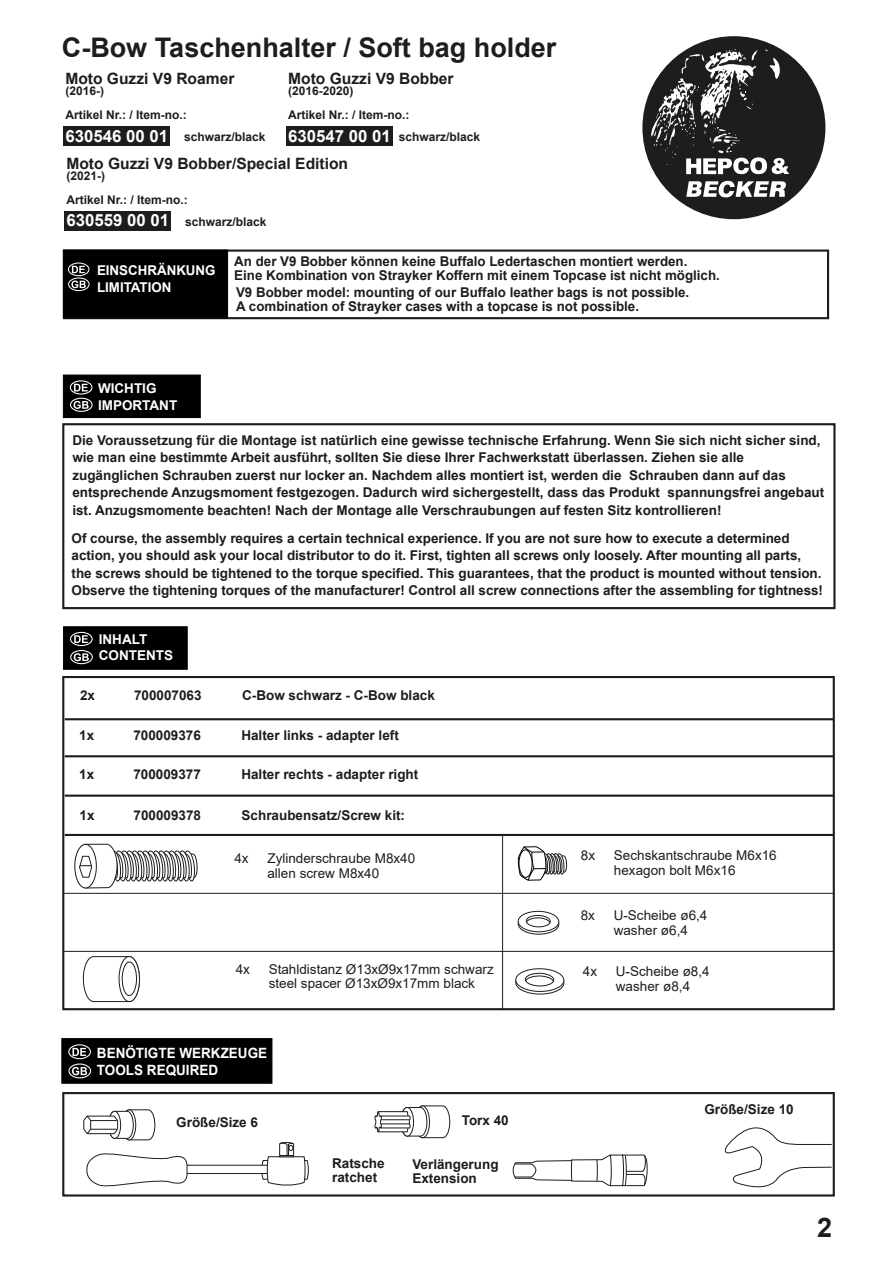
<style>
.page{position:relative;width:893px;height:1263px;background:#fff}
.page>*{position:absolute;margin:0;border:0;box-sizing:border-box;transform-origin:0 0}
.t1{font:700 27px "Arial";color:#1d1d1b}
.t2{font:700 16.8px "Arial";color:#fff}
.t3{font:700 15.6px "Arial";color:#1d1d1b}
.t4{font:700 14.1px/17px "Arial";color:#fff;scale:.95 1}
.t5{font:700 13.5px/17.5px "Arial";color:#1d1d1b}
.t6{font:13.5px/14.9px "Arial";color:#1d1d1b}
.t7{font:700 13.5px/16.2px "Arial";color:#fff}
.t8{font:700 12px/24px "Arial";color:#1d1d1b}
.s1{font-size:16.8px;color:#fff}
</style>
<div class="page">
<div style="left:642px;top:36px;width:183px;height:183px;background:#1d1d1b;border-radius:50%"></div>
<svg style="left:686px;top:181px;width:100px;height:16px"></svg>
<svg style="left:650px;top:49px;width:139px;height:125px"></svg>
<div style="left:62px;top:1092px;width:773px;height:104px;border:2px solid #1d1d1b"></div>
<div style="left:184px;top:1165px;width:87px;height:9px;border:1px solid #1d1d1b"></div>
<svg style="left:261px;top:1141px;width:48px;height:45px"></svg>
<svg style="left:86px;top:1153px;width:102px;height:34px"></svg>
<svg style="left:83px;top:1109px;width:73px;height:32px"></svg>
<svg style="left:724px;top:1127px;width:108px;height:61px"></svg>
<svg style="left:374px;top:1105px;width:77px;height:34px"></svg>
<div style="left:63px;top:126px;width:106px;height:20px;background:#1d1d1b"></div>
<div style="left:286px;top:126px;width:106px;height:20px;background:#1d1d1b"></div>
<div style="left:64px;top:211px;width:106px;height:19px;background:#1d1d1b"></div>
<svg style="left:512px;top:1154px;width:136px;height:32px"></svg>
<div style="left:62px;top:676px;width:773px;height:334px;border:2px solid #1d1d1b"></div>
<svg style="left:517px;top:910px;width:43px;height:25px"></svg>
<svg style="left:515px;top:968px;width:50px;height:27px"></svg>
<hr style="left:64px;top:951px;width:769px;height:1px;background:#1d1d1b">
<hr style="left:64px;top:893px;width:769px;height:1px;background:#1d1d1b">
<svg style="left:518px;top:846px;width:50px;height:35px"></svg>
<div style="left:519px;top:850px;width:13px;height:27px;background:#fff;border-radius:50%"></div>
<div style="left:519px;top:849px;width:14px;height:29px;border:1px solid #000;border-radius:50%"></div>
<svg style="left:82px;top:956px;width:58px;height:47px"></svg>
<svg style="left:74px;top:843px;width:124px;height:46px"></svg>
<div style="left:62px;top:1038px;width:210px;height:45px;background:#000;border:1px solid #000"></div>
<svg style="left:73px;top:1048px;width:13px;height:8px"></svg>
<div style="left:68px;top:1044px;width:23px;height:15px;border:1px solid #fff;border-radius:50%"></div>
<svg style="left:72px;top:1067px;width:15px;height:8px"></svg>
<div style="left:68px;top:1063px;width:23px;height:15px;border:1px solid #fff;border-radius:50%"></div>
<div style="left:63px;top:626px;width:125px;height:44px;background:#000;border:1px solid #000"></div>
<svg style="left:74px;top:635px;width:14px;height:8px"></svg>
<div style="left:70px;top:632px;width:23px;height:14px;border:1px solid #fff;border-radius:50%"></div>
<svg style="left:74px;top:653px;width:15px;height:8px"></svg>
<div style="left:70px;top:650px;width:23px;height:14px;border:1px solid #fff;border-radius:50%"></div>
<hr style="left:502px;top:836px;width:1px;height:173px;background:#1d1d1b">
<hr style="left:65px;top:834px;width:769px;height:2px;background:#1d1d1b">
<hr style="left:65px;top:794px;width:769px;height:3px;background:#1d1d1b">
<hr style="left:65px;top:755px;width:769px;height:2px;background:#1d1d1b">
<hr style="left:65px;top:718px;width:769px;height:2px;background:#1d1d1b">
<div style="left:62px;top:423px;width:773px;height:186px;border:2px solid #1d1d1b"></div>
<div style="left:63px;top:375px;width:138px;height:43px;background:#000;border:1px solid #000"></div>
<svg style="left:74px;top:384px;width:14px;height:7px"></svg>
<div style="left:70px;top:380px;width:22px;height:15px;border:1px solid #fff;border-radius:50%"></div>
<svg style="left:74px;top:401px;width:15px;height:8px"></svg>
<div style="left:70px;top:398px;width:23px;height:14px;border:1px solid #fff;border-radius:50%"></div>
<div style="left:63px;top:249px;width:766px;height:70px;border:2px solid #1d1d1b"></div>
<div style="left:63px;top:250px;width:165px;height:68px;background:#000"></div>
<svg style="left:72px;top:266px;width:13px;height:7px"></svg>
<div style="left:68px;top:262px;width:21px;height:14px;border:1px solid #fff;border-radius:50%"></div>
<svg style="left:71px;top:281px;width:15px;height:7px"></svg>
<div style="left:68px;top:277px;width:22px;height:14px;border:1px solid #fff;border-radius:50%"></div>
<h1 class="t1" style="left:62px;top:29px;width:496px">C-Bow Taschenhalter / Soft bag holder</h1>
<p class="t3" style="left:288px;top:67px;width:167px">Moto Guzzi V9 Bobber</p>
<p class="t8" style="left:288px;top:79px;width:123px">(2016-2020)<br>Artikel Nr.: / Item-no.:</p>
<p class="t8" style="left:288px;top:125px;width:194px"><span class="s1">630547 00 01</span> schwarz/black</p>
<p class="t3" style="left:66px;top:152px;width:283px">Moto Guzzi V9 Bobber/Special Edition</p>
<p class="t8" style="left:66px;top:164px;width:123px">(2021-)<br>Artikel Nr.: / Item-no.:</p>
<p class="t2" style="left:66px;top:209px;width:104px">630559 00 01</p>
<p class="t8" style="left:185px;top:210px;width:83px">schwarz/black</p>
<p class="t3" style="left:65px;top:67px;width:171px">Moto Guzzi V9 Roamer</p>
<p class="t8" style="left:65px;top:79px;width:123px">(2016-)<br>Artikel Nr.: / Item-no.:</p>
<p class="t2" style="left:65px;top:124px;width:104px">630546 00 01</p>
<p class="t8" style="left:184px;top:125px;width:83px">schwarz/black</p>
<p class="t7" style="left:97px;top:263px;width:120px">EINSCHRÄNKUNG</p>
<p class="t7" style="left:97px;top:279px;width:76px">LIMITATION</p>
<p class="t5" style="left:234px;top:253px;width:455px">An der V9 Bobber können keine Buffalo Ledertaschen montiert werden.</p>
<p class="t5" style="left:234px;top:266px;width:487px">Eine Kombination von Strayker Koffern mit einem Topcase ist nicht möglich.</p>
<p class="t5" style="left:236px;top:286px;width:455px;line-height:13.5px">V9 Bobber model: mounting of our Buffalo leather bags is not possible.<br>A combination of Strayker cases with a topcase is not possible.</p>
<p class="t7" style="left:98px;top:381px;width:81px">WICHTIG<br>IMPORTANT</p>
<p class="t5" style="left:72px;top:431px;width:753px">Die Voraussetzung für die Montage ist natürlich eine gewisse technische Erfahrung. Wenn Sie sich nicht sicher sind, wie man eine bestimmte Arbeit ausführt, sollten Sie diese Ihrer Fachwerkstatt überlassen. Ziehen sie alle zugänglichen Schrauben zuerst nur locker an. Nachdem alles montiert ist, werden die Schrauben dann auf das entsprechende Anzugsmoment festgezogen. Dadurch wird sichergestellt, dass das Produkt spannungsfrei angebaut ist. Anzugsmomente beachten! Nach der Montage alle Verschraubungen auf festen Sitz kontrollieren!</p>
<p class="t5" style="left:72px;top:529px;width:753px">Of course, the assembly requires a certain technical experience. If you are not sure how to execute a determined action, you should ask your local distributor to do it. First, tighten all screws only loosely. After mounting all parts, the screws should be tightened to the torque specified. This guarantees, that the product is mounted without tension.<br>Observe the tightening torques of the manufacturer! Control all screw connections after the assembling for tightness!</p>
<p class="t7" style="left:99px;top:631px;width:76px">INHALT<br>CONTENTS</p>
<p class="t5" style="left:80px;top:687px;width:17px">2x</p>
<p class="t5" style="left:134px;top:687px;width:69px">700007063</p>
<p class="t5" style="left:242px;top:687px;width:194px">C-Bow schwarz - C-Bow black</p>
<p class="t5" style="left:79px;top:727px;width:17px">1x</p>
<p class="t5" style="left:133px;top:727px;width:69px">700009376</p>
<p class="t5" style="left:241px;top:727px;width:159px">Halter links - adapter left</p>
<p class="t5" style="left:79px;top:765px;width:17px">1x</p>
<p class="t5" style="left:133px;top:765px;width:69px">700009377</p>
<p class="t5" style="left:241px;top:765px;width:179px">Halter rechts - adapter right</p>
<p class="t5" style="left:80px;top:807px;width:17px">1x</p>
<p class="t5" style="left:134px;top:807px;width:69px">700009378</p>
<p class="t5" style="left:242px;top:807px;width:165px">Schraubensatz/Screw kit:</p>
<p class="t6" style="left:234px;top:851px;width:16px">4x</p>
<p class="t6" style="left:267px;top:851px;width:149px">Zylinderschraube M8x40 allen screw M8x40</p>
<p class="t6" style="left:236px;top:961px;width:16px">4x</p>
<p class="t6" style="left:269px;top:961px;width:227px">Stahldistanz Ø13xØ9x17mm schwarz steel spacer Ø13xØ9x17mm black</p>
<p class="t4" style="left:97px;top:1044px;width:181px">BENÖTIGTE WERKZEUGE<br>TOOLS REQUIRED</p>
<p class="t5" style="left:176px;top:1114px;width:83px">Größe/Size 6</p>
<p class="t5" style="left:332px;top:1157px;width:54px;line-height:13.5px">Ratsche ratchet</p>
<p class="t5" style="left:462px;top:1112px;width:49px">Torx 40</p>
<p class="t5" style="left:412px;top:1158px;width:88px;line-height:13.5px">Verlängerung<br>Extension</p>
<p class="t6" style="left:581px;top:848px;width:16px">8x</p>
<p class="t6" style="left:614px;top:848px;width:164px">Sechskantschraube M6x16 hexagon bolt M6x16</p>
<p class="t6" style="left:581px;top:908px;width:16px">8x</p>
<p class="t6" style="left:614px;top:908px;width:95px">U-Scheibe ø6,4 washer ø6,4</p>
<p class="t6" style="left:583px;top:964px;width:16px">4x</p>
<p class="t6" style="left:616px;top:964px;width:95px">U-Scheibe ø8,4 washer ø8,4</p>
<p class="t5" style="left:704px;top:1100px;width:91px">Größe/Size 10</p>
<h1 class="t1" style="left:817px;top:1208px;width:17px">2</h1>
</div>
